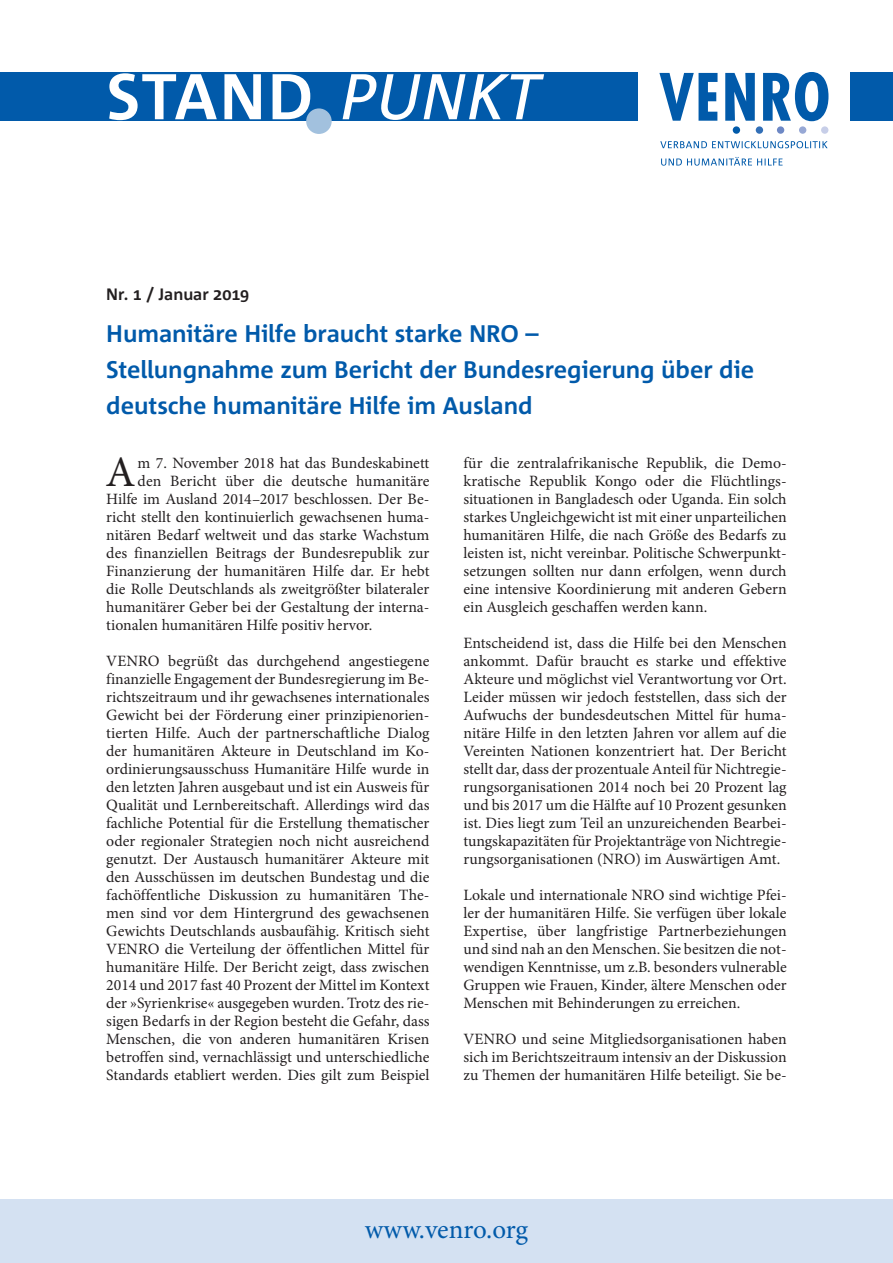
<style>
.page{position:relative;width:893px;height:1263px;background:#fff}
.page>*{position:absolute;margin:0;border:0;box-sizing:border-box;transform-origin:0 0}
._205_Standard_Initia{font:43.5px "Minion Pro";color:#231f20}
.t1{font:27px "Minion Pro";letter-spacing:-.005em;color:#015aaa}
._050_U1_Titel1{font:700 24px/36px "Corpid";letter-spacing:-.005em;color:#015aaa}
._054_U1_Datum{font:700 16.5px "Corpid";color:#231f20}
._200_Standard{font:15.75px/18px "Minion Pro";color:#231f20;text-align:justify}
._205_Standard_Initia-2{font:15.75px "Minion Pro";color:#231f20}
</style>
<div class="page">
<div style="left:0;top:1199px;width:893px;height:64px;background:#d4e1f2"></div>
<div style="left:0;top:72px;width:638px;height:49px;background:#015aaa"></div>
<div style="left:850px;top:72px;width:43px;height:49px;background:#015aaa"></div>
<svg style="left:109px;top:73px;width:201px;height:47px"></svg>
<svg style="left:343px;top:74px;width:201px;height:46px"></svg>
<div style="left:306px;top:108px;width:26px;height:26px;background:#a2c1de;border-radius:50%"></div>
<svg style="left:659px;top:72px;width:169px;height:49px"></svg>
<svg style="left:660px;top:141px;width:168px;height:7px"></svg>
<svg style="left:661px;top:157px;width:121px;height:9px"></svg>
<div style="left:733px;top:126px;width:7px;height:8px;background:#015aaa;border-radius:50%"></div>
<div style="left:756px;top:126px;width:7px;height:8px;background:#326fb7;border-radius:50%"></div>
<div style="left:777px;top:126px;width:7px;height:8px;background:#6d88c5;border-radius:50%"></div>
<div style="left:799px;top:126px;width:7px;height:8px;background:#97a8d5;border-radius:50%"></div>
<div style="left:821px;top:126px;width:7px;height:8px;background:#c7cee8;border-radius:50%"></div>
<p class="_054_U1_Datum" style="left:106px;top:286px;width:145px">Nr. 1 / Januar 2019</p>
<p class="_050_U1_Titel1" style="left:106px;top:316px;width:649px">Humanitäre Hilfe braucht starke NRO –<br>Stellungnahme zum Bericht der Bundesregierung über die deutsche humanitäre Hilfe im Ausland</p>
<p class="_205_Standard_Initia" style="left:105px;top:443px;width:32px">A</p>
<p class="_205_Standard_Initia-2" style="left:138px;top:452px;width:293px">m 7. November 2018 hat das Bundeskabinett</p>
<p class="_205_Standard_Initia-2" style="left:138px;top:470px;width:293px">den Bericht über die deutsche humanitäre</p>
<p class="_205_Standard_Initia-2" style="left:106px;top:488px;width:325px">Hilfe im Ausland 2014–2017 beschlossen. Der Be-</p>
<p class="_205_Standard_Initia-2" style="left:106px;top:506px;width:325px">richt stellt den kontinuierlich gewachsenen huma-</p>
<p class="_205_Standard_Initia-2" style="left:106px;top:524px;width:325px">nitären Bedarf weltweit und das starke Wachstum</p>
<p class="_205_Standard_Initia-2" style="left:106px;top:542px;width:325px">des finanziellen Beitrags der Bundesrepublik zur</p>
<p class="_205_Standard_Initia-2" style="left:106px;top:560px;width:325px">Finanzierung der humanitären Hilfe dar. Er hebt</p>
<p class="_205_Standard_Initia-2" style="left:106px;top:578px;width:325px">die Rolle Deutschlands als zweitgrößter bilateraler</p>
<p class="_205_Standard_Initia-2" style="left:106px;top:596px;width:325px">humanitärer Geber bei der Gestaltung der interna-</p>
<p class="_205_Standard_Initia-2" style="left:106px;top:614px;width:268px">tionalen humanitären Hilfe positiv hervor.</p>
<p class="_200_Standard" style="left:106px;top:652px;width:325px">VENRO begrüßt das durchgehend angestiegene finanzielle Engagement der Bundesregierung im Be&shy;richtszeitraum und ihr gewachsenes internationales Gewicht bei der Förderung einer prinzipienorien&shy;tierten Hilfe. Auch der partnerschaftliche Dialog der humanitären Akteure in Deutschland im Ko&shy;ordinierungsausschuss Humanitäre Hilfe wurde in den letzten Jahren ausgebaut und ist ein Ausweis für Qualität und Lernbereitschaft. Allerdings wird das fachliche Potential für die Erstellung thematischer oder regionaler Strategien noch nicht ausreichend genutzt. Der Austausch humanitärer Akteure mit den Ausschüssen im deutschen Bundestag und die fachöffentliche Diskussion zu humanitären The&shy;men sind vor dem Hintergrund des gewachsenen Gewichts Deutschlands ausbaufähig. Kritisch sieht VENRO die Verteilung der öffentlichen Mittel für humanitäre Hilfe. Der Bericht zeigt, dass zwischen 2014 und 2017 fast 40 Prozent der Mittel im Kontext der »Syrienkrise« ausgegeben wurden. Trotz des rie&shy;sigen Bedarfs in der Region besteht die Gefahr, dass Menschen, die von anderen humanitären Krisen betroffen sind, vernachlässigt und unterschiedliche Standards etabliert werden. Dies gilt zum Beispiel</p>
<p class="_200_Standard" style="left:463px;top:454px;width:325px">für die zentralafrikanische Republik, die Demo&shy;kratische Republik Kongo oder die Flüchtlings&shy;situationen in Bangladesch oder Uganda. Ein solch starkes Ungleichgewicht ist mit einer unparteilichen humanitären Hilfe, die nach Größe des Bedarfs zu leisten ist, nicht vereinbar. Politische Schwerpunkt&shy;setzungen sollten nur dann erfolgen, wenn durch eine intensive Koordinierung mit anderen Gebern ein Ausgleich geschaffen werden kann.</p>
<p class="_200_Standard" style="left:463px;top:634px;width:325px">Entscheidend ist, dass die Hilfe bei den Menschen ankommt. Dafür braucht es starke und effektive Akteure und möglichst viel Verantwortung vor Ort.<br>Leider müssen wir jedoch feststellen, dass sich der Aufwuchs der bundesdeutschen Mittel für huma&shy;nitäre Hilfe in den letzten Jahren vor allem auf die Vereinten Nationen konzentriert hat. Der Bericht stellt dar, dass der prozentuale Anteil für Nichtregie&shy;rungsorganisationen 2014 noch bei 20 Prozent lag und bis 2017 um die Hälfte auf 10 Prozent gesunken ist. Dies liegt zum Teil an unzureichenden Bearbei&shy;tungskapazitäten für Projektanträge von Nichtregie&shy;rungsorganisationen (NRO) im Auswärtigen Amt.</p>
<p class="_200_Standard" style="left:463px;top:886px;width:325px">Lokale und internationale NRO sind wichtige Pfei&shy;ler der humanitären Hilfe. Sie verfügen über lokale Expertise, über langfristige Partnerbeziehungen und sind nah an den Menschen. Sie besitzen die not&shy;wendigen Kenntnisse, um z.B. besonders vulnerable Gruppen wie Frauen, Kinder, ältere Menschen oder Menschen mit Behinderungen zu erreichen.</p>
<p class="_200_Standard" style="left:463px;top:1030px;width:325px">VENRO und seine Mitgliedsorganisationen haben sich im Berichtszeitraum intensiv an der Diskussion zu Themen der humanitären Hilfe beteiligt. Sie be-</p>
<h2 class="t1" style="left:365px;top:1211px;width:165px">www.venro.org</h2>
</div>
